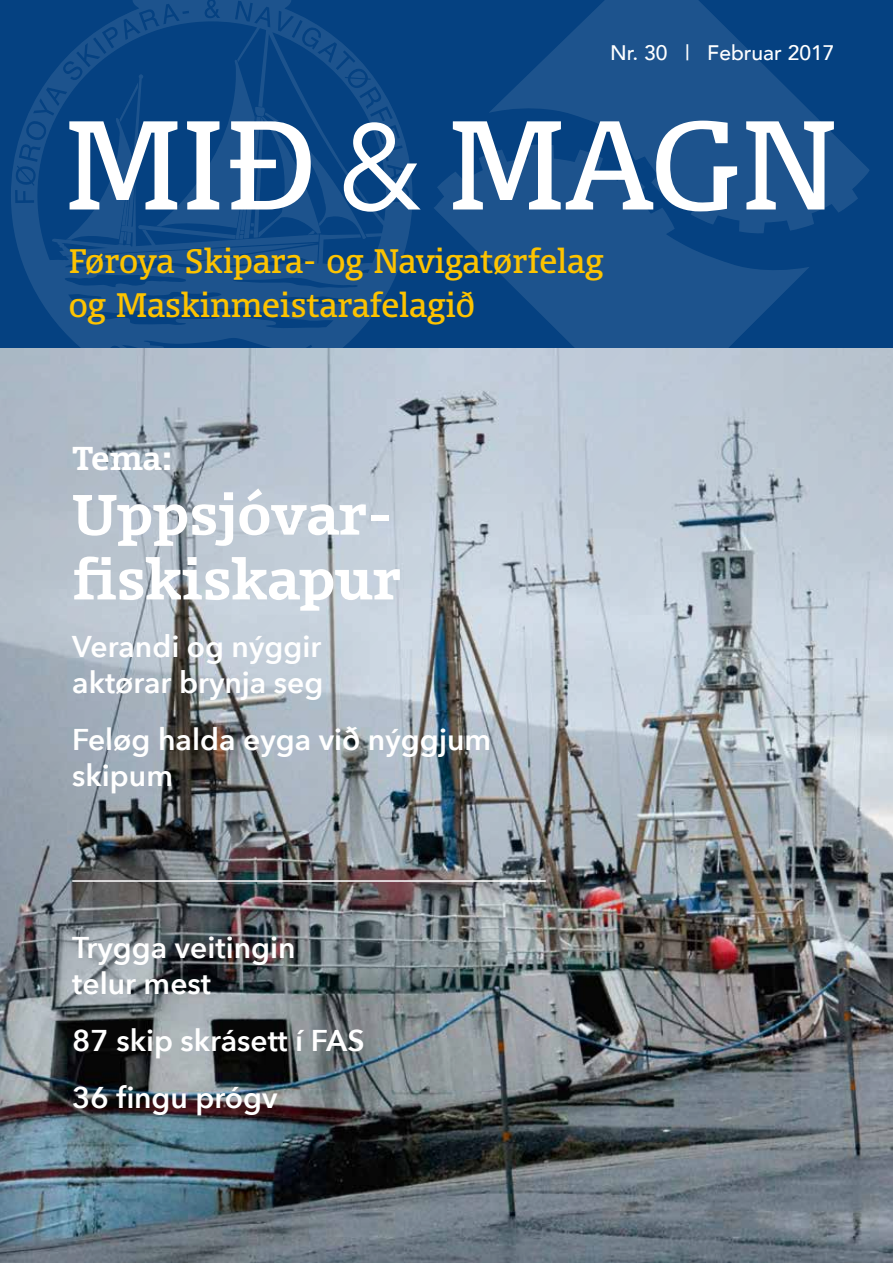
<style>
.page{position:relative;width:893px;height:1263px;background:#fff}
.page>*{position:absolute;margin:0;border:0;box-sizing:border-box;transform-origin:0 0}
.t1{font:120.15px "FF Olsen TF Regular FB";color:#fff}
.t2{font:54px/64.8px "FF Olsen TF Bold FB";color:#fff}
.t3{font:32.4px/44.2px "FF Olsen TF Regular FB";color:#fdc300}
.t4{font:31.5px "FF Olsen TF Bold FB";color:#fff}
.t5{font:600 30px/36px "Avenir Next";color:#fff}
.t6{font:500 21px "Avenir";color:#fff}
.s1{font-family:"Avenir"}
</style>
<div class="page">
<div style="left:0;top:0;width:893px;height:349px;background:#054181"></div>
<svg style="left:433px;top:154px;width:377px;height:195px;fill:#1d538d"></svg>
<svg style="left:489px;top:0;width:380px;height:233px;fill:#1d538d"></svg>
<svg style="left:11px;top:0;width:401px;height:349px"></svg>
<img style="left:0;top:349px;width:893px;height:914px">
<hr style="left:72px;top:880px;width:474px;height:2px;background:#fff">
<p class="t6" style="left:610px;top:35px;width:226px">Nr. 30 | Februar 2017</p>
<h1 class="t1" style="left:65px;top:88px;width:774px">MIÐ <span class="s1">&amp;</span> MAGN</h1>
<p class="t3" style="left:69px;top:238px;width:536px">Føroya Skipara- og Navigatørfelag og Maskinmeistarafelagið</p>
<p class="t4" style="left:72px;top:437px;width:102px">Tema:</p>
<h2 class="t2" style="left:72px;top:481px;width:330px">Uppsjóvar&shy;fiskiskapur</h2>
<p class="t5" style="left:72px;top:627px;width:253px">Verandi og nýggir aktørar brynja seg</p>
<p class="t5" style="left:72px;top:721px;width:420px">Feløg halda eyga við nýggjum skipum</p>
<p class="t5" style="left:72px;top:928px;width:225px">Trygga veitingin telur mest</p>
<p class="t5" style="left:72px;top:1011px;width:294px;line-height:57.3px">87 skip skrásett í FAS<br>36 fingu prógv</p>
</div>
